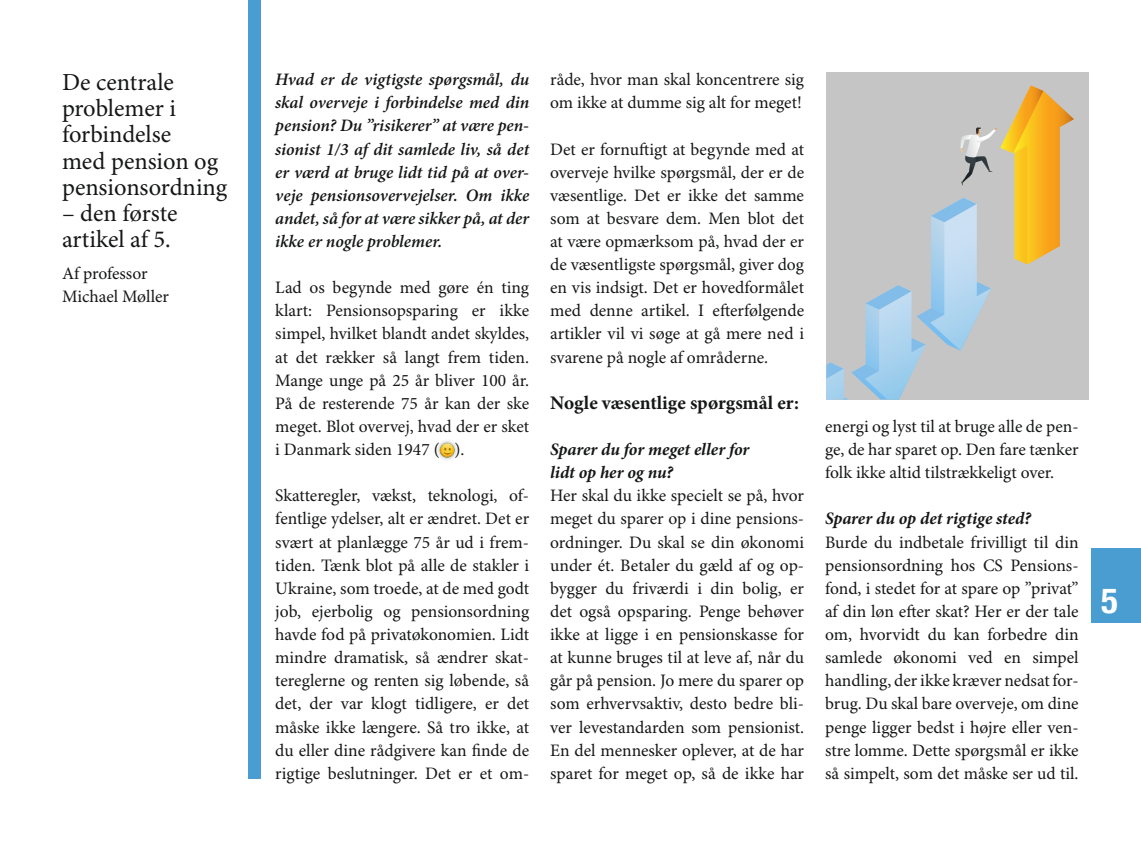
<style>
.page{position:relative;width:1141px;height:844px;background:#fff}
.page>*{position:absolute;margin:0;border:0;box-sizing:border-box;transform-origin:0 0}
.t1{font:700 condensed 35px "Helvetica Neue";color:#fff}
.t2{font:24.5px/26.2px "Minion Pro";color:#151616}
.t3{font:700 19.25px "Minion Pro";color:#151616}
.t4{font:17.5px/23.1px "Minion Pro";color:#151616;text-align:justify}
.t5{font:italic 600 17.5px/23.1px "Minion Pro";letter-spacing:-.005em;color:#151616;text-align:justify}
.t6{font:italic 700 17.5px/23.1px "Minion Pro";letter-spacing:-.005em;color:#151616}
</style>
<div class="page">
<div style="left:248px;top:0;width:12px;height:778px;background:#4a9dd0"></div>
<div style="left:1091px;top:548px;width:50px;height:75px;background:#4a9dd0"></div>
<div style="left:436px;top:439px;width:23px;height:22px;background:#151616;opacity:.3"></div>
<img style="left:440px;top:442px;width:15px;height:15px;border-radius:7px">
<div style="left:826px;top:72px;width:263px;height:327px;background:#c5c5c5"></div>
<svg style="left:826px;top:85px;width:248px;height:314px"></svg>
<h2 class="t2" style="left:62px;top:70px;width:167px">De centrale problemer i forbindelse<br>med pension og pensionsordning</h2>
<h2 class="t2" style="left:62px;top:201px;width:117px">– den første artikel af 5.</h2>
<p class="t4" style="left:62px;top:262px;width:108px">Af professor<br>Michael Møller</p>
<p class="t5" style="left:275px;top:68px;width:255px">Hvad er de vigtigste spørgsmål, du skal overveje i forbindelse med din pension? Du ”risikerer” at være pen&shy;sionist 1/3 af dit samlede liv, så det er værd at bruge lidt tid på at over&shy;veje pensionsovervejelser. Om ikke andet, så for at være sikker på, at der ikke er nogle problemer.</p>
<p class="t4" style="left:275px;top:277px;width:255px">Lad os begynde med gøre én ting klart: Pensionsopsparing er ikke simpel, hvilket blandt andet skyldes, at det rækker så langt frem tiden.<br>Mange unge på 25 år bliver 100 år.<br>På de resterende 75 år kan der ske meget. Blot overvej, hvad der er sket i Danmark siden 1947 ( ).</p>
<p class="t4" style="left:275px;top:484px;width:255px">Skatteregler, vækst, teknologi, of&shy;fentlige ydelser, alt er ændret. Det er svært at planlægge 75 år ud i frem&shy;tiden. Tænk blot på alle de stakler i Ukraine, som troede, at de med godt job, ejerbolig og pensionsordning havde fod på privatøkonomien. Lidt mindre dramatisk, så ændrer skat&shy;tereglerne og renten sig løbende, så det, der var klogt tidligere, er det måske ikke længere. Så tro ikke, at du eller dine rådgivere kan finde de rigtige beslutninger. Det er et om-</p>
<p class="t4" style="left:550px;top:69px;width:255px">råde, hvor man skal koncentrere sig om ikke at dumme sig alt for meget!</p>
<p class="t4" style="left:550px;top:138px;width:255px">Det er fornuftigt at begynde med at overveje hvilke spørgsmål, der er de væsentlige. Det er ikke det samme som at besvare dem. Men blot det at være opmærksom på, hvad der er de væsentligste spørgsmål, giver dog en vis indsigt. Det er hovedformålet med denne artikel. I efterfølgende artikler vil vi søge at gå mere ned i svarene på nogle af områderne.</p>
<p class="t3" style="left:550px;top:389px;width:250px">Nogle væsentlige spørgsmål er:</p>
<p class="t6" style="left:550px;top:437px;width:201px">Sparer du for meget eller for lidt op her og nu?</p>
<p class="t4" style="left:550px;top:484px;width:255px">Her skal du ikke specielt se på, hvor meget du sparer op i dine pensions&shy;ordninger. Du skal se din økonomi under ét. Betaler du gæld af og op&shy;bygger du friværdi i din bolig, er det også opsparing. Penge behøver ikke at ligge i en pensionskasse for at kunne bruges til at leve af, når du går på pension. Jo mere du sparer op som erhvervsaktiv, desto bedre bli&shy;ver levestandarden som pensionist.<br>En del mennesker oplever, at de har sparet for meget op, så de ikke har</p>
<p class="t4" style="left:825px;top:415px;width:255px">energi og lyst til at bruge alle de pen&shy;ge, de har sparet op. Den fare tænker folk ikke altid tilstrækkeligt over.</p>
<p class="t6" style="left:825px;top:507px;width:207px">Sparer du op det rigtige sted?</p>
<p class="t4" style="left:825px;top:531px;width:255px">Burde du indbetale frivilligt til din pensionsordning hos CS Pensions&shy;fond, i stedet for at spare op ”privat” af din løn efter skat? Her er der tale om, hvorvidt du kan forbedre din samlede økonomi ved en simpel handling, der ikke kræver nedsat for&shy;brug. Du skal bare overveje, om dine penge ligger bedst i højre eller ven&shy;stre lomme. Dette spørgsmål er ikke så simpelt, som det måske ser ud til.</p>
<h1 class="t1" style="left:1101px;top:571px;width:18px">5</h1>
</div>
